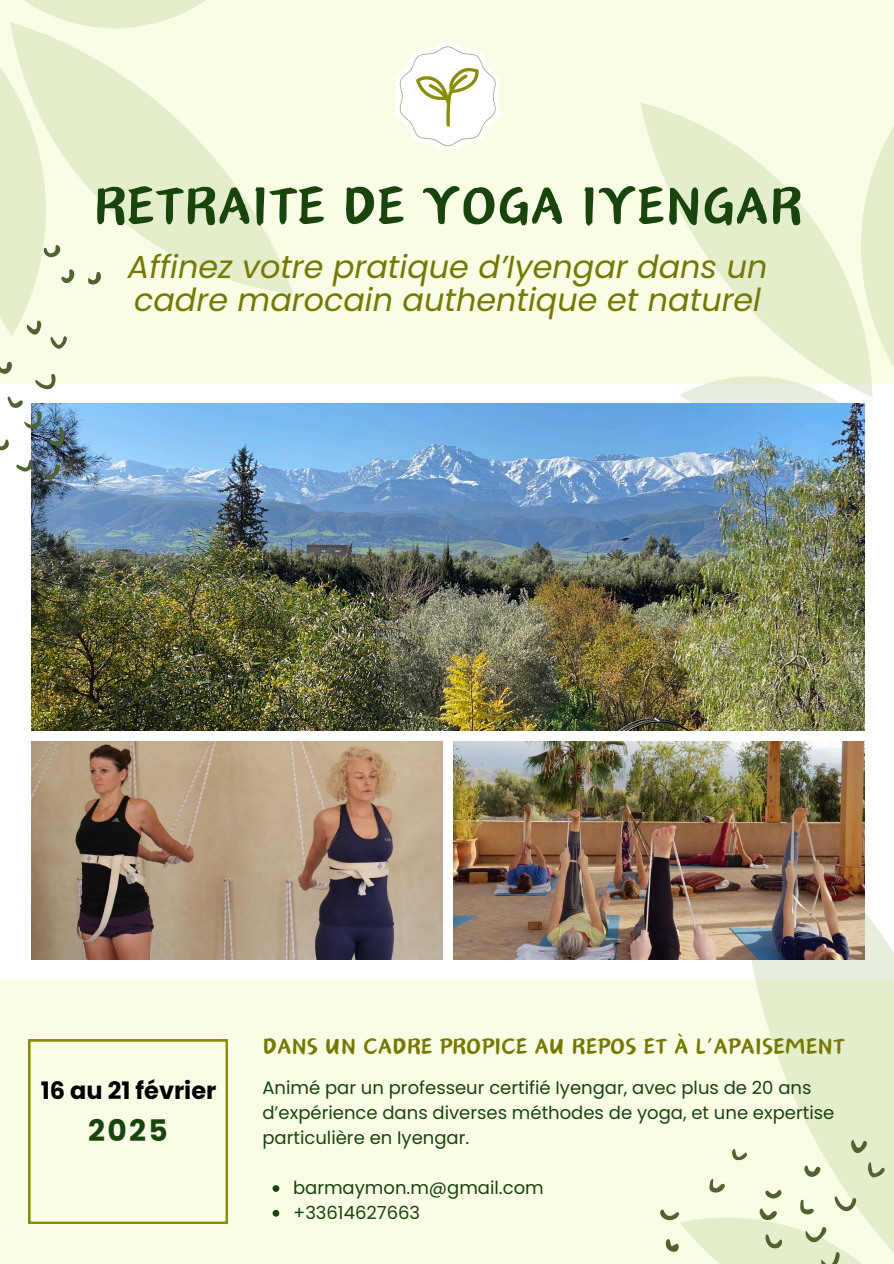
<style>
.page{position:relative;width:894px;height:1264px;background:#fff}
.page>*{position:absolute;margin:0;border:0;box-sizing:border-box;transform-origin:0 0}
.t1{font:66.9px "Canva Oriental Brush";color:#18450b}
.t2{font:italic 31.8px/32.7px "Poppins";color:#747900}
.t3{font:700 29.7px "Poppins";color:#18450b}
.t4{font:27.9px "Canva Oriental Brush";color:#747900}
.t5{font:700 24px "Poppins";color:#000}
.t6{font:18px/24.8px "Poppins";color:#18450b}
</style>
<div class="page">
<div style="left:0;top:0;width:893px;height:1263px;background:#f9fde6"></div>
<div style="left:0;top:384px;width:893px;height:595px;background:#fff"></div>
<svg style="left:728px;top:805px;width:165px;height:333px;fill:#e4edcc"></svg>
<svg style="left:214px;top:158px;width:79px;height:136px;fill:#e4edcc"></svg>
<svg style="left:864px;top:128px;width:29px;height:345px"></svg>
<svg style="left:640px;top:103px;width:249px;height:336px"></svg>
<svg style="left:28px;top:1039px;width:199px;height:184px"></svg>
<svg style="left:395px;top:41px;width:105px;height:110px"></svg>
<img style="left:31px;top:403px;width:833px;height:327px">
<img style="left:31px;top:742px;width:411px;height:217px">
<img style="left:453px;top:742px;width:411px;height:217px">
<svg style="left:598px;top:1263px;width:13px;height:1px"></svg>
<svg style="left:660px;top:1138px;width:233px;height:125px"></svg>
<svg style="left:0;top:0;width:214px;height:349px"></svg>
<img style="left:0;top:361px;width:69px;height:120px">
<svg style="left:272px;top:1185px;width:7px;height:6px"></svg>
<svg style="left:272px;top:1209px;width:7px;height:7px"></svg>
<p class="t1" style="left:93px;top:178px;width:710px">RETRAITE DE YOGA IYENGAR</p>
<p class="t2" style="left:128px;top:251px;width:641px">Affinez votre pratique d’Iyengar dans un cadre marocain authentique et naturel</p>
<p class="t5" style="left:41px;top:1074px;width:177px">16 au 21 février</p>
<p class="t3" style="left:88px;top:1109px;width:81px">2025</p>
<p class="t4" style="left:262px;top:1034px;width:584px">DANS UN CADRE PROPICE AU REPOS ET À L’APAISEMENT</p>
<h1 class="t6" style="left:262px;top:1075px;width:573px">Animé par un professeur certifié Iyengar, avec plus de 20 ans d’expérience dans diverses méthodes de yoga, et une expertise particulière en Iyengar.</h1>
<p class="t6" style="left:293px;top:1175px;width:252px">barmaymon.m@gmail.com</p>
<h3 class="t6" style="left:293px;top:1200px;width:129px">+33614627663</h3>
</div>
